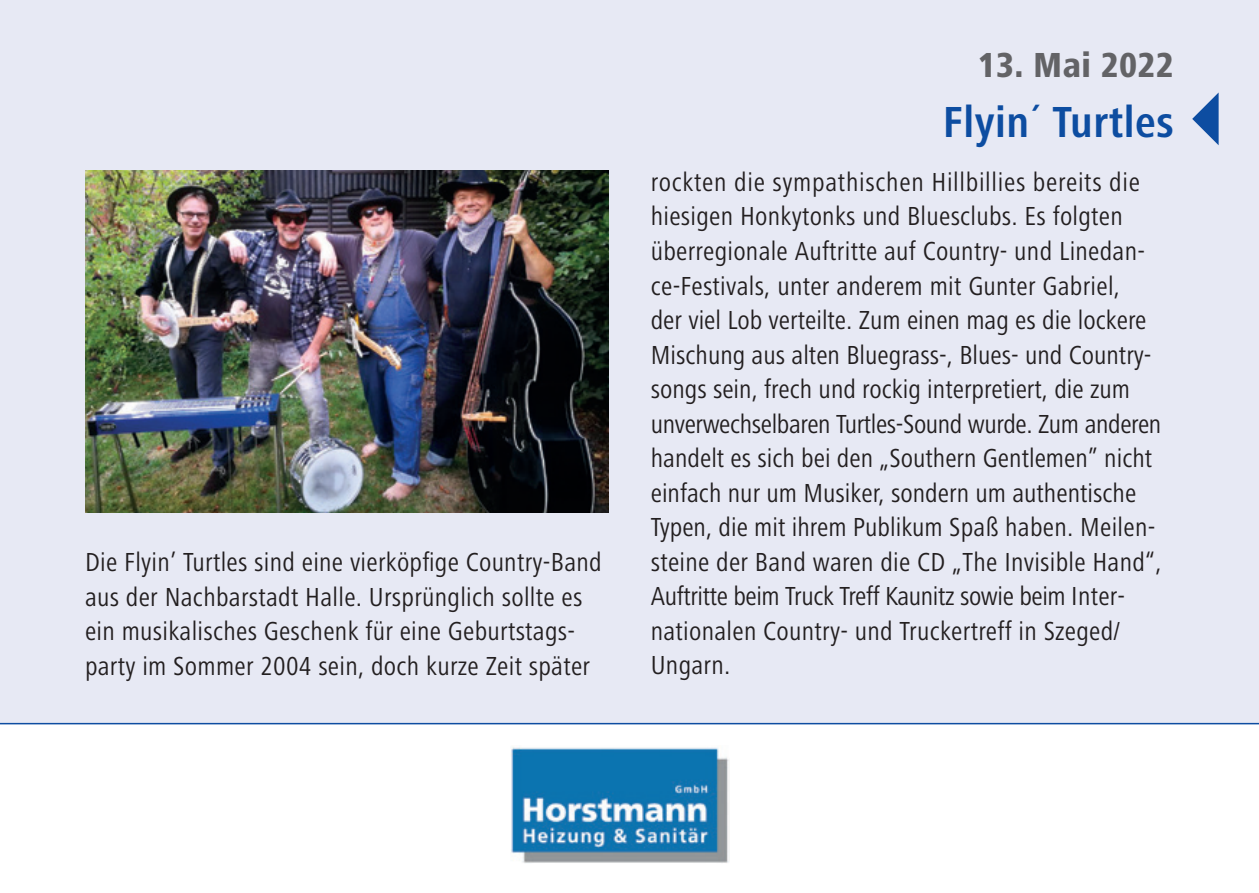
<style>
.page{position:relative;width:1259px;height:893px;background:#fff}
.page>*{position:absolute;margin:0;border:0;box-sizing:border-box;transform-origin:0 0}
.t1{font:700 condensed 45px "Frutiger Next LT";letter-spacing:.01em;color:#0d4da1}
.t2{font:800 condensed 36px "Frutiger Next LT";letter-spacing:.01em;color:#636366}
.t3{font:condensed 27px/34.5px "Frutiger Next LT";letter-spacing:.01em;color:#231f20}
</style>
<div class="page">
<div style="left:0;top:0;width:1259px;height:723px;background:#e7e9f4"></div>
<hr style="left:0;top:723px;width:1259px;height:1px;background:#0d4da1">
<svg style="left:1192px;top:93px;width:26px;height:52px"></svg>
<img style="left:85px;top:170px;width:523px;height:342px">
<img style="left:511px;top:747px;width:218px;height:116px">
<p class="t3" style="left:85px;top:545px;width:518px">Die Flyin’ Turtles sind eine vierköpfige Country-Band aus der Nachbarstadt Halle. Ursprünglich sollte es ein musikalisches Geschenk für eine Geburtstags&shy;party im Sommer 2004 sein, doch kurze Zeit später</p>
<h2 class="t2" style="left:977px;top:45px;width:198px">13. Mai 2022</h2>
<h1 class="t1" style="left:943px;top:97px;width:232px">Flyin´ Turtles</h1>
<p class="t3" style="left:651px;top:165px;width:512px">rockten die sympathischen Hillbillies bereits die hiesigen Honkytonks und Bluesclubs. Es folgten überregionale Auftritte auf Country- und Linedan&shy;ce-Festivals, unter anderem mit Gunter Gabriel,<br>der viel Lob verteilte. Zum einen mag es die lockere Mischung aus alten Bluegrass-, Blues- und Country&shy;songs sein, frech und rockig interpretiert, die zum unverwechselbaren Turtles-Sound wurde. Zum anderen handelt es sich bei den „Southern Gentlemen” nicht einfach nur um Musiker, sondern um authentische Typen, die mit ihrem Publikum Spaß haben. Meilen&shy;steine der Band waren die CD „The Invisible Hand“, Auftritte beim Truck Treff Kaunitz sowie beim Inter&shy;nationalen Country- und Truckertreff in Szeged/ Ungarn.</p>
</div>
